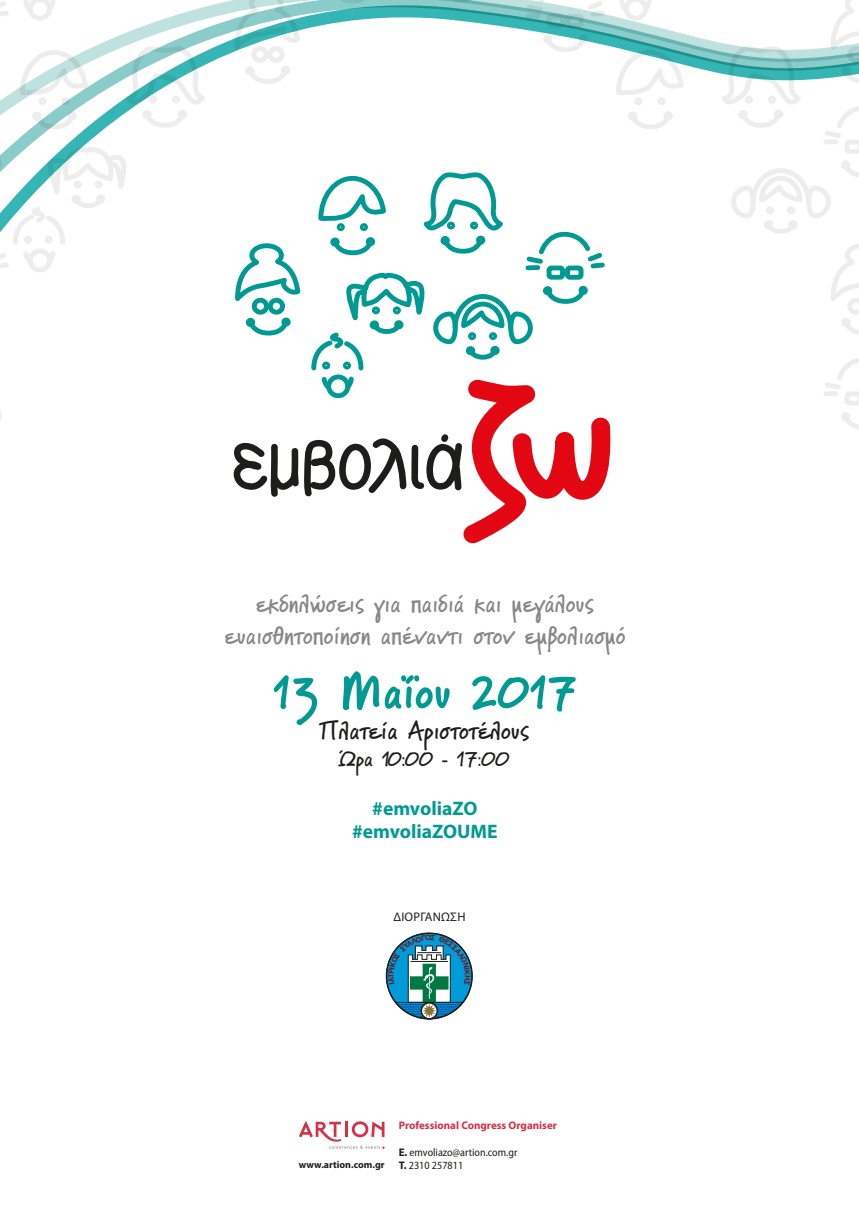
<style>
.page{position:relative;width:859px;height:1208px;background:#fff}
.page>*{position:absolute;margin:0;border:0;box-sizing:border-box;transform-origin:0 0}
.t1{font:900 50.2px "PF Notepad";color:#009a93}
.t2{font:700 26px "PF Notepad";color:#878787}
.t3{font:700 26px "PF Notepad";color:#1d1d1b}
.t4{font:700 22.3px "PF Notepad";color:#1d1d1b}
.t5{font:700 19.6px "Myriad Pro";color:#009a93}
.t6{font:12.5px "Myriad Pro";letter-spacing:.02em;color:#1d1d1b}
.t7{font:semi-condensed 11px "Myriad Pro";color:#1d1d1b}
.t8{font:700 11px "Myriad Pro";color:#d53146}
.t9{font:700 10px "Myriad Pro";color:#1d1d1b}
.s1{font-weight:700;font-stretch:normal}
</style>
<div class="page">
<svg style="left:233px;top:274px;width:378px;height:270px"></svg>
<div style="left:421px;top:1002px;width:17px;height:17px;border:1px solid #1d1d1b;border-radius:50%"></div>
<svg style="left:0;top:206px;width:859px;height:68px"></svg>
<svg style="left:0;top:142px;width:859px;height:64px"></svg>
<svg style="left:0;top:0;width:859px;height:142px"></svg>
<svg style="left:299px;top:1121px;width:86px;height:27px"></svg>
<svg style="left:387px;top:934px;width:85px;height:84px"></svg>
<p class="t2" style="left:256px;top:588px;width:340px">εκδηλώσεις για παιδιά και μεγάλους</p>
<p class="t2" style="left:224px;top:619px;width:402px">ευαισθητοποίηση απέναντι στον εμβολιασμό</p>
<p class="t1" style="left:273px;top:661px;width:306px">13 Μαΐου 2017</p>
<p class="t3" style="left:320px;top:715px;width:210px">Πλατεία Αριστοτέλους</p>
<p class="t4" style="left:340px;top:745px;width:171px">Ώρα 10:00 - 17:00</p>
<p class="t5" style="left:372px;top:797px;width:107px">#emvoliaZO</p>
<p class="t5" style="left:352px;top:820px;width:147px">#emvoliaZOUME</p>
<p class="t6" style="left:393px;top:910px;width:74px">ΔΙΟΡΓΑΝΩΣΗ</p>
<p class="t9" style="left:299px;top:1158px;width:87px">www.artion.com.gr</p>
<p class="t8" style="left:399px;top:1119px;width:160px">Professional Congress Organiser</p>
<p class="t7" style="left:399px;top:1146px;width:120px"><span class="s1">E.</span> emvoliazo@artion.com.gr</p>
<p class="t7" style="left:399px;top:1159px;width:66px"><span class="s1">T.</span> 2310 257811</p>
</div>
